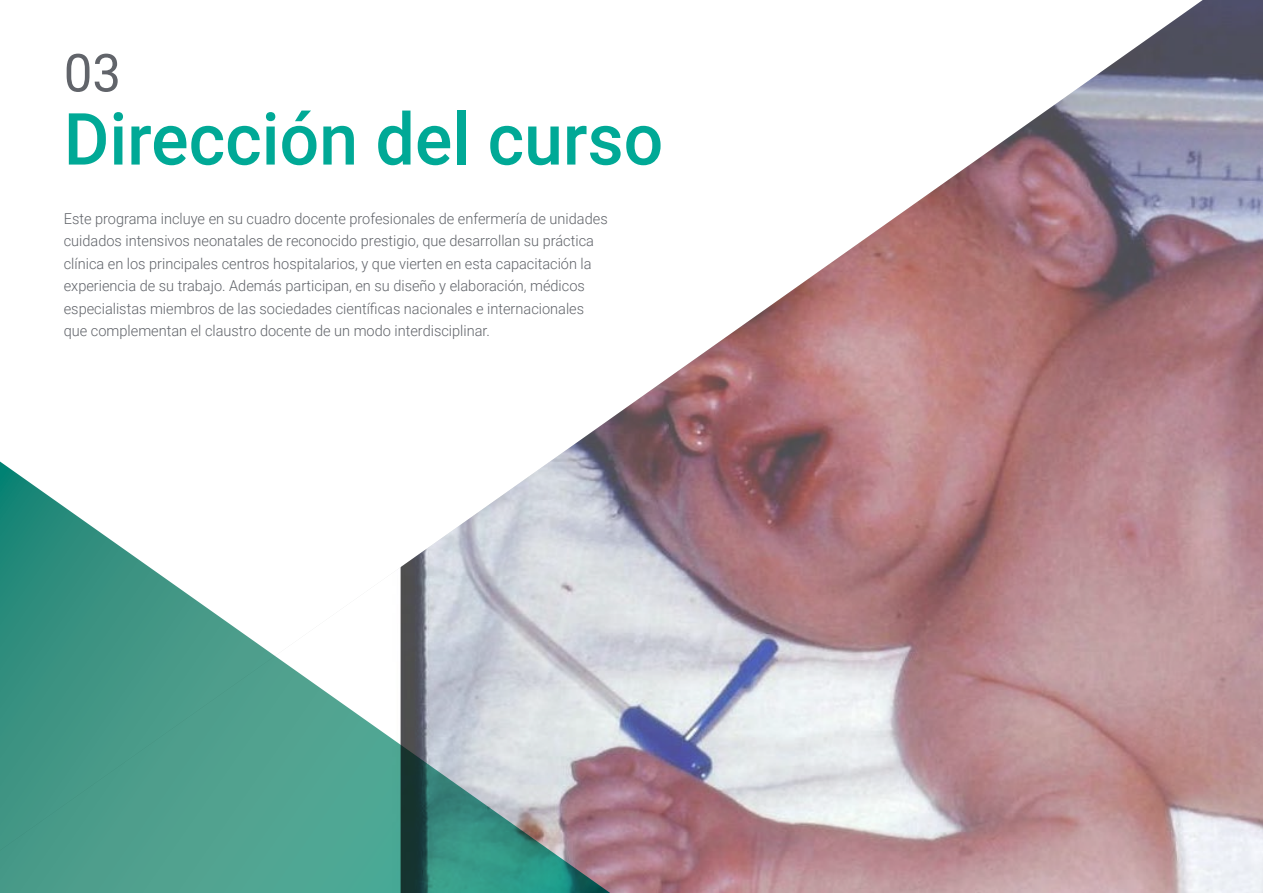
<style>
.page{position:relative;width:1263px;height:893px;background:#fff}
.page>*{position:absolute;margin:0;border:0;box-sizing:border-box;transform-origin:0 0}
.t1{font:500 72px "Roboto";color:#00a996}
.t2{font:52.5px "Roboto";color:#61646a}
.t3{font:300 15px/22.5px "Roboto";color:#61646a}
</style>
<div class="page">
<img style="left:572px;top:0;width:691px;height:893px">
<svg style="left:0;top:446px;width:640px;height:447px"></svg>
<h2 class="t2" style="left:64px;top:36px;width:59px">03</h2>
<h1 class="t1" style="left:64px;top:89px;width:601px">Dirección del curso</h1>
<p class="t3" style="left:64px;top:207px;width:545px">Este programa incluye en su cuadro docente profesionales de enfermería de unidades cuidados intensivos neonatales de reconocido prestigio, que desarrollan su práctica clínica en los principales centros hospitalarios, y que vierten en esta capacitación la experiencia de su trabajo. Además participan, en su diseño y elaboración, médicos especialistas miembros de las sociedades científicas nacionales e internacionales que complementan el claustro docente de un modo interdisciplinar.</p>
</div>
